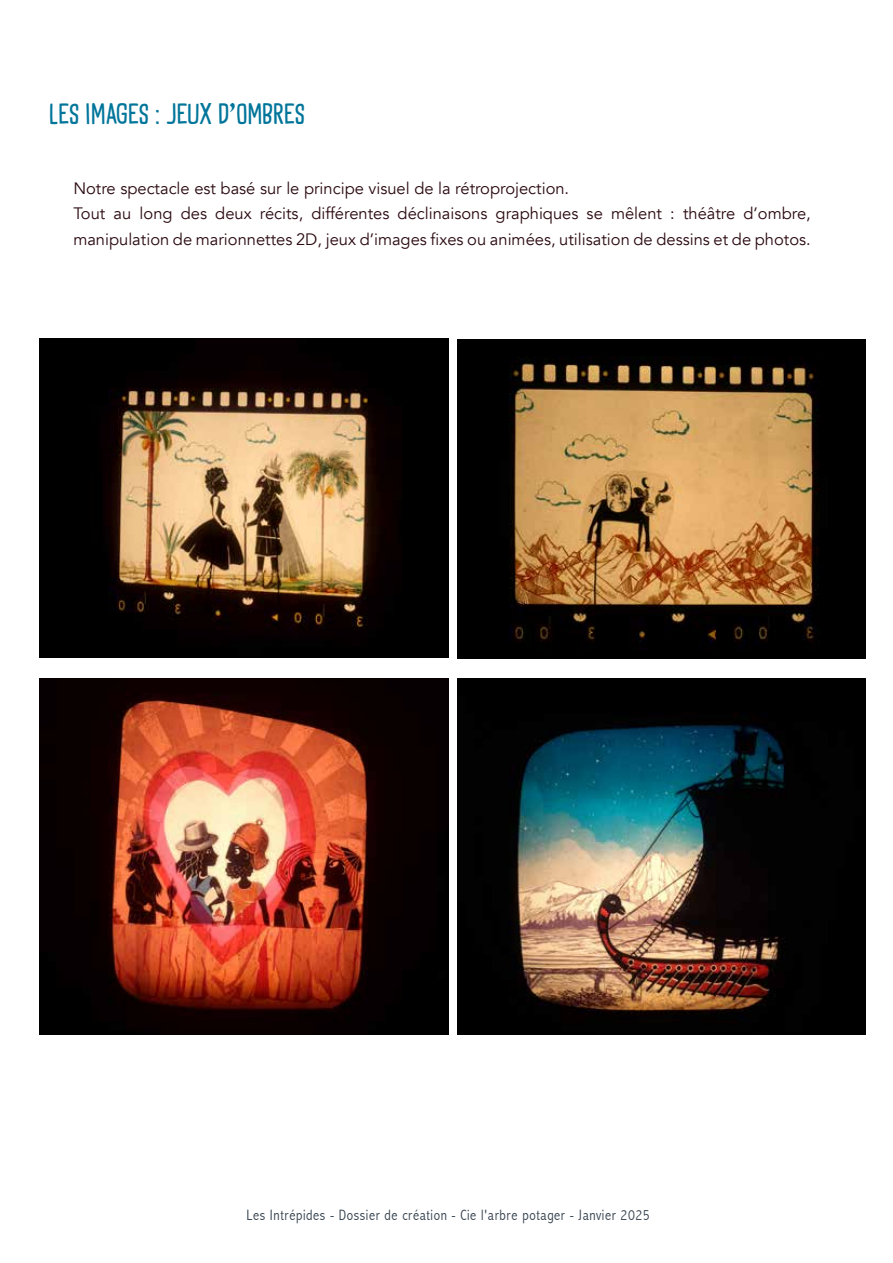
<style>
.page{position:relative;width:893px;height:1263px;background:#fff}
.page>*{position:absolute;margin:0;border:0;box-sizing:border-box;transform-origin:0 0}
.t1{font:30px "Goodie Bag DEMO";color:#00759a}
.t2{font:16.5px/25.5px "Avenir";color:#2b0a11}
.t3{font:300 condensed 15px "Abadi";letter-spacing:.04em;color:#35424f}
.s1{font-family:"Goudy Old Style T";font-weight:700}
</style>
<div class="page">
<img style="left:457px;top:340px;width:408px;height:319px">
<img style="left:40px;top:338px;width:408px;height:319px">
<img style="left:40px;top:678px;width:408px;height:356px">
<img style="left:457px;top:678px;width:408px;height:356px">
<h1 class="t1" style="left:49px;top:97px;width:258px">LES IMAGES : JEUX D<span class="s1">’</span>OMBRES</h1>
<p class="t2" style="left:73px;top:175px;width:739px">Notre spectacle est basé sur le principe visuel de la rétroprojection.<br>Tout au long des deux récits, différentes déclinaisons graphiques se mêlent : théâtre d’ombre, manipulation de marionnettes 2D, jeux d’images fixes ou animées, utilisation de dessins et de photos.</p>
<p class="t3" style="left:247px;top:1206px;width:405px">Les Intrépides - Dossier de création - Cie l'arbre potager - Janvier 2025</p>
</div>
